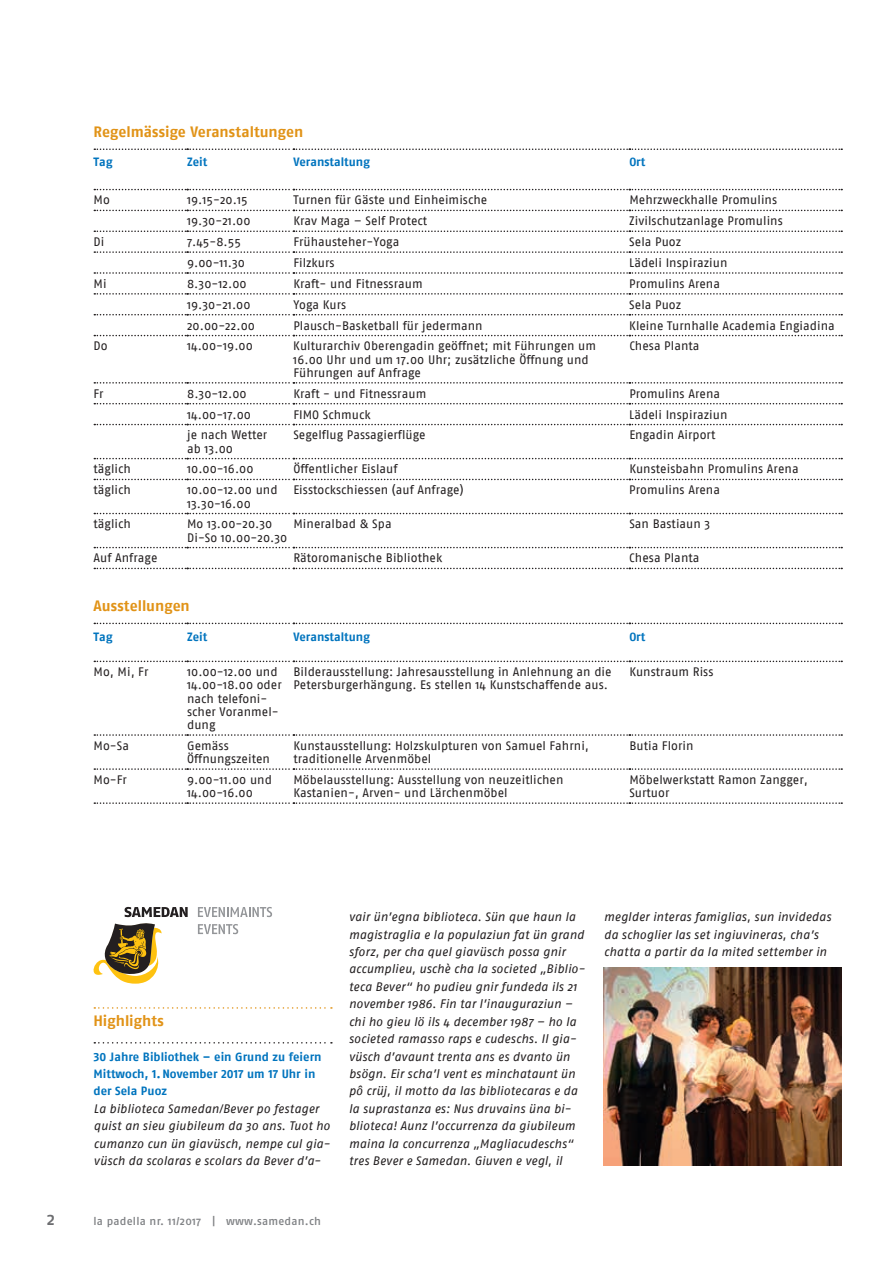
<style>
.page{position:relative;width:893px;height:1263px;background:#fff}
.page>*{position:absolute;margin:0;border:0;box-sizing:border-box;transform-origin:0 0}
.t1{font:18px "Fago No Med";color:#6c6d70}
.t2{font:700 15px "Fago No Lf";color:#e19317}
.t3{font:12.3px/13.2px "Fago No";letter-spacing:.005em;color:#231f20}
.t4{font:italic 12.3px/17.4px "Fago No";letter-spacing:.005em;color:#231f20}
.t5{font:700 12px/17.4px "Fago No Lf";color:#0074be}
.t6{font:11.25px "Fago No Med";letter-spacing:.02em;color:#808285}
</style>
<div class="page">
<svg style="left:94px;top:148px;width:748px;height:2px"></svg>
<svg style="left:94px;top:623px;width:748px;height:1px"></svg>
<svg style="left:94px;top:189px;width:748px;height:1px"></svg>
<svg style="left:94px;top:210px;width:748px;height:1px"></svg>
<svg style="left:94px;top:230px;width:748px;height:2px"></svg>
<svg style="left:94px;top:251px;width:748px;height:2px"></svg>
<svg style="left:94px;top:272px;width:748px;height:2px"></svg>
<svg style="left:94px;top:293px;width:748px;height:2px"></svg>
<svg style="left:94px;top:314px;width:748px;height:1px"></svg>
<svg style="left:94px;top:335px;width:748px;height:1px"></svg>
<svg style="left:94px;top:382px;width:748px;height:2px"></svg>
<svg style="left:94px;top:403px;width:748px;height:1px"></svg>
<svg style="left:94px;top:424px;width:748px;height:1px"></svg>
<svg style="left:94px;top:458px;width:748px;height:1px"></svg>
<svg style="left:94px;top:479px;width:748px;height:1px"></svg>
<svg style="left:94px;top:513px;width:748px;height:1px"></svg>
<svg style="left:94px;top:547px;width:748px;height:1px"></svg>
<svg style="left:94px;top:568px;width:748px;height:1px"></svg>
<svg style="left:94px;top:661px;width:748px;height:1px"></svg>
<svg style="left:94px;top:734px;width:748px;height:2px"></svg>
<svg style="left:94px;top:768px;width:748px;height:2px"></svg>
<svg style="left:94px;top:802px;width:748px;height:2px"></svg>
<svg style="left:94px;top:907px;width:94px;height:77px"></svg>
<svg style="left:198px;top:907px;width:74px;height:10px"></svg>
<svg style="left:198px;top:924px;width:40px;height:10px"></svg>
<svg style="left:94px;top:1007px;width:238px;height:2px"></svg>
<svg style="left:94px;top:1042px;width:238px;height:1px"></svg>
<img style="left:604px;top:967px;width:238px;height:198px">
<p class="t2" style="left:94px;top:122px;width:211px">Regelmässige Veranstaltungen</p>
<p class="t5" style="left:94px;top:153px;width:20px">Tag</p>
<p class="t5" style="left:187px;top:153px;width:22px">Zeit</p>
<p class="t5" style="left:293px;top:153px;width:78px">Veranstaltung</p>
<p class="t5" style="left:629px;top:153px;width:18px">Ort</p>
<p class="t3" style="left:94px;top:193px;width:18px">Mo</p>
<p class="t3" style="left:187px;top:193px;width:62px">19.15-20.15</p>
<p class="t3" style="left:293px;top:193px;width:195px">Turnen für Gäste und Einheimische</p>
<p class="t3" style="left:629px;top:193px;width:149px">Mehrzweckhalle Promulins</p>
<p class="t3" style="left:187px;top:214px;width:65px">19.30-21.00</p>
<p class="t3" style="left:293px;top:214px;width:135px">Krav Maga – Self Protect</p>
<p class="t3" style="left:629px;top:214px;width:155px">Zivilschutzanlage Promulins</p>
<p class="t3" style="left:94px;top:235px;width:12px">Di</p>
<p class="t3" style="left:187px;top:235px;width:55px">7.45-8.55</p>
<p class="t3" style="left:293px;top:235px;width:107px">Frühausteher-Yoga</p>
<p class="t3" style="left:629px;top:235px;width:53px">Sela Puoz</p>
<p class="t3" style="left:187px;top:256px;width:59px">9.00-11.30</p>
<p class="t3" style="left:293px;top:256px;width:43px">Filzkurs</p>
<p class="t3" style="left:629px;top:256px;width:100px">Lädeli Inspiraziun</p>
<p class="t3" style="left:93px;top:277px;width:15px">Mi</p>
<p class="t3" style="left:187px;top:277px;width:61px">8.30-12.00</p>
<p class="t3" style="left:293px;top:277px;width:131px">Kraft- und Fitnessraum</p>
<p class="t3" style="left:629px;top:277px;width:92px">Promulins Arena</p>
<p class="t3" style="left:187px;top:298px;width:65px">19.30-21.00</p>
<p class="t3" style="left:293px;top:298px;width:55px">Yoga Kurs</p>
<p class="t3" style="left:629px;top:298px;width:53px">Sela Puoz</p>
<p class="t3" style="left:187px;top:319px;width:69px">20.00-22.00</p>
<p class="t3" style="left:293px;top:319px;width:191px">Plausch-Basketball für jedermann</p>
<p class="t3" style="left:629px;top:319px;width:207px">Kleine Turnhalle Academia Engiadina</p>
<p class="t3" style="left:93px;top:339px;width:16px">Do</p>
<p class="t3" style="left:187px;top:339px;width:67px">14.00-19.00</p>
<p class="t3" style="left:293px;top:339px;width:304px">Kulturarchiv Oberengadin geöffnet; mit Führungen um<br>16.00 Uhr und um 17.00 Uhr; zusätzliche Öffnung und<br>Führungen auf Anfrage</p>
<p class="t3" style="left:629px;top:339px;width:72px">Chesa Planta</p>
<p class="t3" style="left:94px;top:387px;width:12px">Fr</p>
<p class="t3" style="left:187px;top:387px;width:61px">8.30-12.00</p>
<p class="t3" style="left:293px;top:387px;width:134px">Kraft - und Fitnessraum</p>
<p class="t3" style="left:629px;top:387px;width:92px">Promulins Arena</p>
<p class="t3" style="left:187px;top:408px;width:65px">14.00-17.00</p>
<p class="t3" style="left:293px;top:408px;width:79px">FIMO Schmuck</p>
<p class="t3" style="left:629px;top:408px;width:100px">Lädeli Inspiraziun</p>
<p class="t3" style="left:187px;top:428px;width:82px">je nach Wetter ab 13.00</p>
<p class="t3" style="left:293px;top:428px;width:134px">Segelflug Passagierflüge</p>
<p class="t3" style="left:629px;top:428px;width:88px">Engadin Airport</p>
<p class="t3" style="left:94px;top:462px;width:39px">täglich</p>
<p class="t3" style="left:187px;top:462px;width:68px">10.00-16.00</p>
<p class="t3" style="left:293px;top:462px;width:106px">Öffentlicher Eislauf</p>
<p class="t3" style="left:629px;top:462px;width:171px">Kunsteisbahn Promulins Arena</p>
<p class="t3" style="left:94px;top:483px;width:39px">täglich</p>
<p class="t3" style="left:187px;top:483px;width:92px">10.00-12.00 und<br>13.30-16.00</p>
<p class="t3" style="left:293px;top:483px;width:172px">Eisstockschiessen (auf Anfrage)</p>
<p class="t3" style="left:629px;top:483px;width:92px">Promulins Arena</p>
<p class="t3" style="left:94px;top:517px;width:39px">täglich</p>
<p class="t3" style="left:187px;top:517px;width:102px">Mo 13.00-20.30<br>Di-So 10.00-20.30</p>
<p class="t3" style="left:293px;top:517px;width:100px">Mineralbad &amp; Spa</p>
<p class="t3" style="left:629px;top:517px;width:83px">San Bastiaun 3</p>
<p class="t3" style="left:94px;top:551px;width:65px">Auf Anfrage</p>
<p class="t3" style="left:293px;top:551px;width:150px">Rätoromanische Bibliothek</p>
<p class="t3" style="left:629px;top:551px;width:72px">Chesa Planta</p>
<p class="t2" style="left:94px;top:597px;width:98px">Ausstellungen</p>
<p class="t5" style="left:94px;top:627px;width:20px">Tag</p>
<p class="t5" style="left:187px;top:627px;width:22px">Zeit</p>
<p class="t5" style="left:293px;top:627px;width:78px">Veranstaltung</p>
<p class="t5" style="left:629px;top:627px;width:18px">Ort</p>
<p class="t3" style="left:94px;top:665px;width:56px">Mo, Mi, Fr</p>
<p class="t3" style="left:187px;top:665px;width:96px">10.00-12.00 und<br>14.00-18.00 oder nach telefoni&shy;scher Voranmel&shy;dung</p>
<p class="t3" style="left:293px;top:665px;width:320px">Bilderausstellung: Jahresausstellung in Anlehnung an die<br>Petersburgerhängung. Es stellen 14 Kunstschaffende aus.</p>
<p class="t3" style="left:629px;top:665px;width:86px">Kunstraum Riss</p>
<p class="t3" style="left:94px;top:739px;width:37px">Mo-Sa</p>
<p class="t3" style="left:187px;top:739px;width:84px">Gemäss<br>Öffnungszeiten</p>
<p class="t3" style="left:293px;top:739px;width:297px">Kunstausstellung: Holzskulpturen von Samuel Fahrni, traditionelle Arvenmöbel</p>
<p class="t3" style="left:629px;top:739px;width:66px">Butia Florin</p>
<p class="t3" style="left:94px;top:773px;width:35px">Mo-Fr</p>
<p class="t3" style="left:187px;top:773px;width:86px">9.00-11.00 und<br>14.00-16.00</p>
<p class="t3" style="left:293px;top:773px;width:272px">Möbelausstellung: Ausstellung von neuzeitlichen<br>Kastanien-, Arven- und Lärchenmöbel</p>
<p class="t3" style="left:629px;top:773px;width:180px">Möbelwerkstatt Ramon Zangger,<br>Surtuor</p>
<p class="t2" style="left:94px;top:1012px;width:72px">Highlights</p>
<p class="t5" style="left:94px;top:1047px;width:230px">30 Jahre Bibliothek – ein Grund zu feiern<br>Mittwoch, 1.November 2017 um 17 Uhr in der Sela Puoz</p>
<p class="t4" style="left:94px;top:1100px;width:238px">La biblioteca Samedan/Bever po festager quist an sieu giubileum da 30 ans. Tuot ho cumanzo cun ün giavüsch, nempe cul gia&shy;vüsch da scolaras e scolars da Bever d’a-</p>
<h1 class="t1" style="left:47px;top:1208px;width:10px">2</h1>
<p class="t6" style="left:94px;top:1214px;width:229px">la padella nr. 11/2017 | www.samedan.ch</p>
<p class="t4" style="left:349px;top:908px;width:238px">vair ün’egna biblioteca. Sün que haun la magistraglia e la populaziun fat ün grand sforz, per cha quel giavüsch possa gnir accumplieu, uschè cha la societed „Biblio&shy;teca Bever“ ho pudieu gnir fundeda ils 21 november 1986. Fin tar l’inauguraziun – chi ho gieu lö ils 4 december 1987 – ho la societed ramasso raps e cudeschs. Il gia&shy;vüsch d’avaunt trenta ans es dvanto ün bsögn. Eir scha’l vent es minchataunt ün pô crüj, il motto da las bibliotecaras e da la suprastanza es: Nus druvains üna bi&shy;blioteca! Aunz l’occurrenza da giubileum maina la concurrenza „Magliacudeschs“ tres Bever e Samedan. Giuven e vegl, il</p>
<p class="t4" style="left:604px;top:908px;width:229px">meglder interas famiglias, sun invidedas da schoglier las set ingiuvineras, cha’s chatta a partir da la mited settember in</p>
</div>
